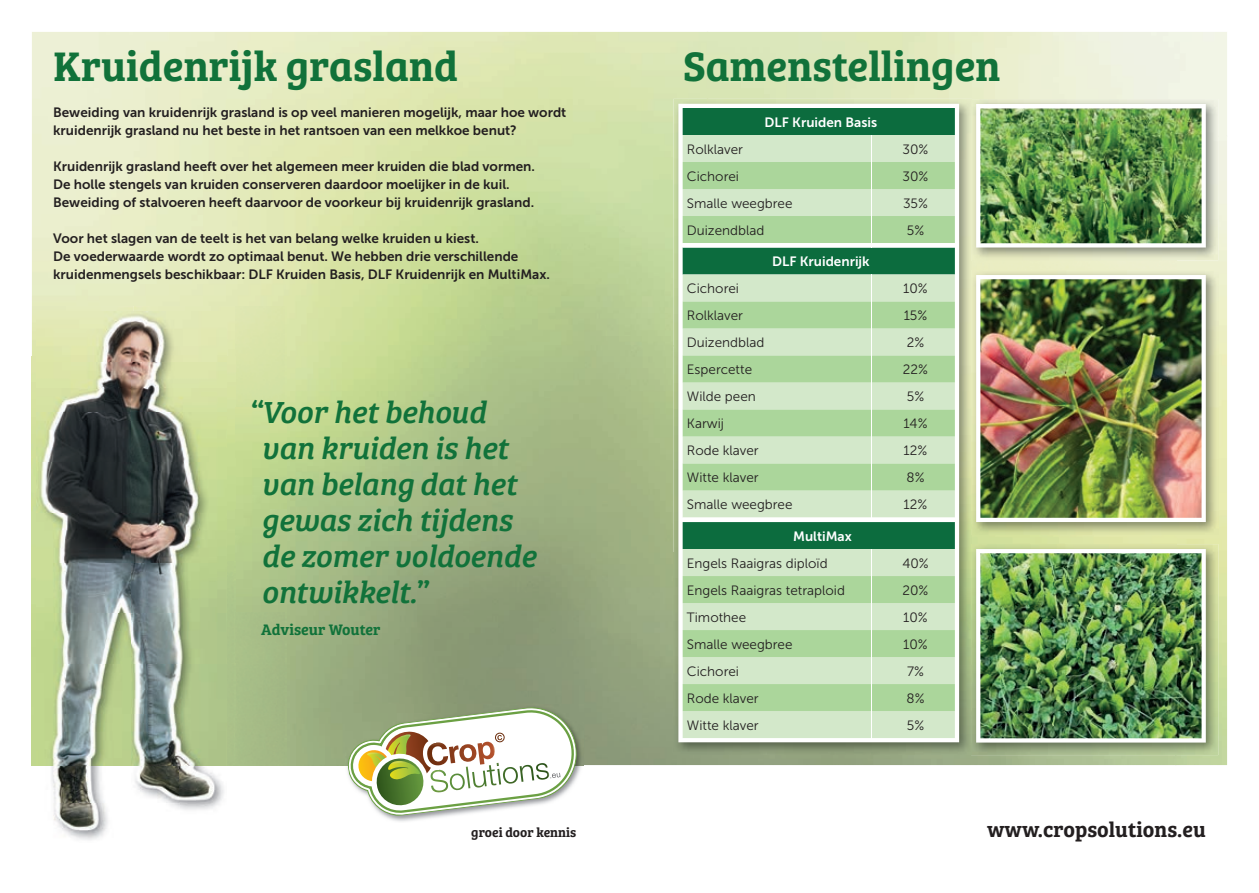
<style>
.page{position:relative;width:1259px;height:893px;background:#fff}
.page>*{position:absolute;margin:0;border:0;box-sizing:border-box;transform-origin:0 0}
.t1{font:42.75px "Bree Serif Sb";color:#11723a}
.t2{font:italic 31.5px/36px "Bree Serif";letter-spacing:-.015em;color:#11723a}
.t3{font:21.75px "Bree Serif Sb";color:#231f20}
.t4{font:15.75px "Bree Serif Sb";color:#11723a}
.t5{font:13.5px/18px "Museo Sans 700";color:#231f20}
.t6{font:13.5px "Museo Sans 300";color:#231f20}
.t7{font:13.5px "Museo Sans 700";color:#fff}
.t8{font:13.5px "Bree Serif Sb";color:#231f20}
</style>
<div class="page">
<img style="left:1176px;top:136px;width:51px;height:629px">
<img style="left:346px;top:705px;width:237px;height:117px">
<svg style="left:348px;top:706px;width:230px;height:111px"></svg>
<img style="left:31px;top:356px;width:1px;height:375px">
<img style="left:36px;top:312px;width:191px;height:528px">
<img style="left:673px;top:99px;width:298px;height:656px">
<svg style="left:678px;top:104px;width:281px;height:638px"></svg>
<div style="left:682px;top:108px;width:273px;height:27px;background:#0c6c3e"></div>
<div style="left:682px;top:135px;width:273px;height:603px;background:#d3e8ca"></div>
<svg style="left:682px;top:162px;width:273px;height:549px;fill:#abd69b"></svg>
<svg style="left:682px;top:243px;width:273px;height:279px;fill:#d3e8ca"></svg>
<svg style="left:871px;top:135px;width:1px;height:113px"></svg>
<svg style="left:871px;top:274px;width:1px;height:248px"></svg>
<svg style="left:871px;top:549px;width:1px;height:189px"></svg>
<img style="left:971px;top:99px;width:247px;height:161px">
<img style="left:976px;top:104px;width:229px;height:144px">
<img style="left:971px;top:270px;width:247px;height:264px">
<img style="left:976px;top:275px;width:229px;height:247px">
<img style="left:971px;top:544px;width:247px;height:211px">
<img style="left:976px;top:549px;width:229px;height:194px">
<h1 class="t1" style="left:53px;top:34px;width:406px">Kruidenrijk grasland</h1>
<p class="t5" style="left:53px;top:103px;width:515px">Beweiding van kruidenrijk grasland is op veel manieren mogelijk, maar hoe wordt kruidenrijk grasland nu het beste in het rantsoen van een melkkoe benut?</p>
<p class="t5" style="left:53px;top:157px;width:483px">Kruidenrijk grasland heeft over het algemeen meer kruiden die blad vormen.<br>De holle stengels van kruiden conserveren daardoor moelijker in de kuil.<br>Beweiding of stalvoeren heeft daarvoor de voorkeur bij kruidenrijk grasland.</p>
<p class="t5" style="left:53px;top:229px;width:498px">Voor het slagen van de teelt is het van belang welke kruiden u kiest.<br>De voederwaarde wordt zo optimaal benut. We hebben drie verschillende kruidenmengsels beschikbaar: DLF Kruiden Basis, DLF Kruidenrijk en MultiMax.</p>
<h2 class="t2" style="left:261px;top:392px;width:276px;text-indent:-13px">“ Voor het behoud van kruiden is het van belang dat het gewas zich tijdens de zomer voldoende ontwikkelt.”</h2>
<p class="t4" style="left:261px;top:617px;width:121px">Adviseur Wouter</p>
<p class="t8" style="left:471px;top:822px;width:107px">groei door kennis</p>
<h1 class="t1" style="left:682px;top:34px;width:319px">Samenstellingen</h1>
<p class="t7" style="left:764px;top:114px;width:114px">DLF Kruiden Basis</p>
<p class="t6" style="left:687px;top:142px;width:58px">Rolklaver</p>
<p class="t6" style="left:902px;top:142px;width:27px">30%</p>
<p class="t6" style="left:687px;top:169px;width:54px">Cichorei</p>
<p class="t6" style="left:902px;top:169px;width:27px">30%</p>
<p class="t6" style="left:687px;top:196px;width:107px">Smalle weegbree</p>
<p class="t6" style="left:903px;top:196px;width:26px">35%</p>
<p class="t6" style="left:687px;top:223px;width:79px">Duizendblad</p>
<p class="t6" style="left:907px;top:223px;width:19px">5%</p>
<p class="t7" style="left:772px;top:254px;width:99px">DLF Kruidenrijk</p>
<p class="t6" style="left:687px;top:281px;width:54px">Cichorei</p>
<p class="t6" style="left:903px;top:281px;width:26px">10%</p>
<p class="t6" style="left:687px;top:308px;width:58px">Rolklaver</p>
<p class="t6" style="left:903px;top:308px;width:25px">15%</p>
<p class="t6" style="left:687px;top:335px;width:79px">Duizendblad</p>
<p class="t6" style="left:907px;top:335px;width:19px">2%</p>
<p class="t6" style="left:687px;top:362px;width:67px">Espercette</p>
<p class="t6" style="left:903px;top:362px;width:27px">22%</p>
<p class="t6" style="left:687px;top:389px;width:70px">Wilde peen</p>
<p class="t6" style="left:907px;top:389px;width:19px">5%</p>
<p class="t6" style="left:687px;top:416px;width:39px">Karwij</p>
<p class="t6" style="left:903px;top:416px;width:25px">14%</p>
<p class="t6" style="left:687px;top:443px;width:73px">Rode klaver</p>
<p class="t6" style="left:903px;top:443px;width:25px">12%</p>
<p class="t6" style="left:687px;top:470px;width:73px">Witte klaver</p>
<p class="t6" style="left:906px;top:470px;width:19px">8%</p>
<p class="t6" style="left:687px;top:497px;width:107px">Smalle weegbree</p>
<p class="t6" style="left:903px;top:497px;width:25px">12%</p>
<p class="t7" style="left:793px;top:528px;width:60px">MultiMax</p>
<p class="t6" style="left:687px;top:556px;width:142px">Engels Raaigras diploïd</p>
<p class="t6" style="left:902px;top:556px;width:28px">40%</p>
<p class="t6" style="left:687px;top:583px;width:160px">Engels Raaigras tetraploid</p>
<p class="t6" style="left:902px;top:583px;width:27px">20%</p>
<p class="t6" style="left:687px;top:610px;width:61px">Timothee</p>
<p class="t6" style="left:903px;top:610px;width:26px">10%</p>
<p class="t6" style="left:687px;top:637px;width:107px">Smalle weegbree</p>
<p class="t6" style="left:903px;top:637px;width:26px">10%</p>
<p class="t6" style="left:687px;top:664px;width:54px">Cichorei</p>
<p class="t6" style="left:907px;top:664px;width:18px">7%</p>
<p class="t6" style="left:687px;top:691px;width:73px">Rode klaver</p>
<p class="t6" style="left:906px;top:691px;width:19px">8%</p>
<p class="t6" style="left:687px;top:718px;width:73px">Witte klaver</p>
<p class="t6" style="left:907px;top:718px;width:19px">5%</p>
<h3 class="t3" style="left:987px;top:813px;width:220px">www.cropsolutions.eu</h3>
</div>
